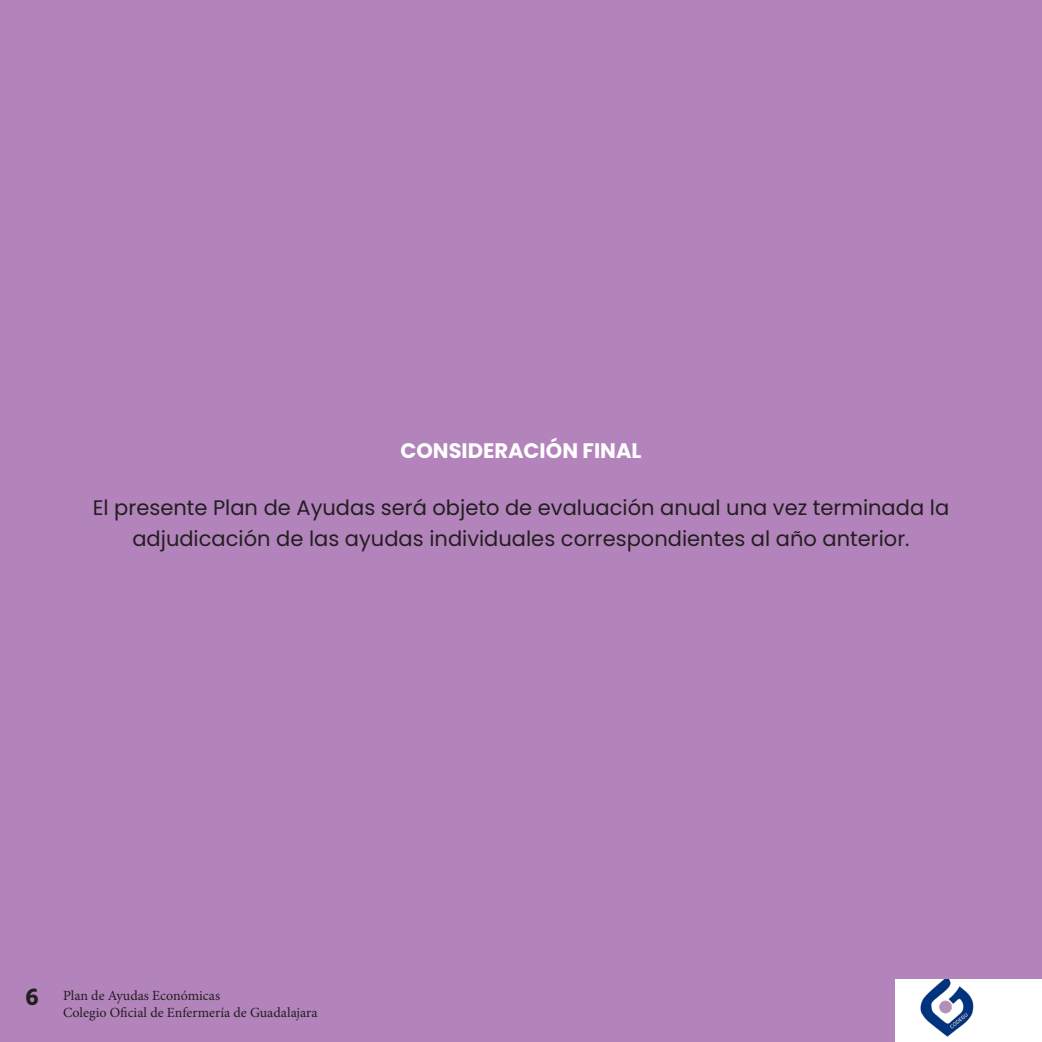
<style>
.page{position:relative;width:1042px;height:1042px;background:#fff}
.page>*{position:absolute;margin:0;border:0;box-sizing:border-box;transform-origin:0 0}
.t1{font:700 24.5px "Hind";color:#231f20}
.t2{font:21px/31.5px "Poppins";color:#231f20;text-align:center}
.t3{font:700 21px "Poppins";color:#fff}
.t4{font:14px/16.8px "Minion Pro";color:#231f20}
</style>
<div class="page">
<div style="left:0;top:979px;width:894px;height:63px;background:#b284bb"></div>
<img style="left:920px;top:979px;width:54px;height:58px">
<div style="left:1px;top:0;width:1041px;height:979px;background:#b284bb"></div>
<p class="t3" style="left:400px;top:438px;width:243px">CONSIDERACIÓN FINAL</p>
<p class="t2" style="left:93px;top:492px;width:858px">El presente Plan de Ayudas será objeto de evaluación anual una vez terminada la adjudicación de las ayudas individuales correspondientes al año anterior.</p>
<p class="t1" style="left:25px;top:982px;width:15px">6</p>
<p class="t4" style="left:63px;top:987px;width:256px">Plan de Ayudas Económicas<br>Colegio Oficial de Enfermería de Guadalajara</p>
</div>
